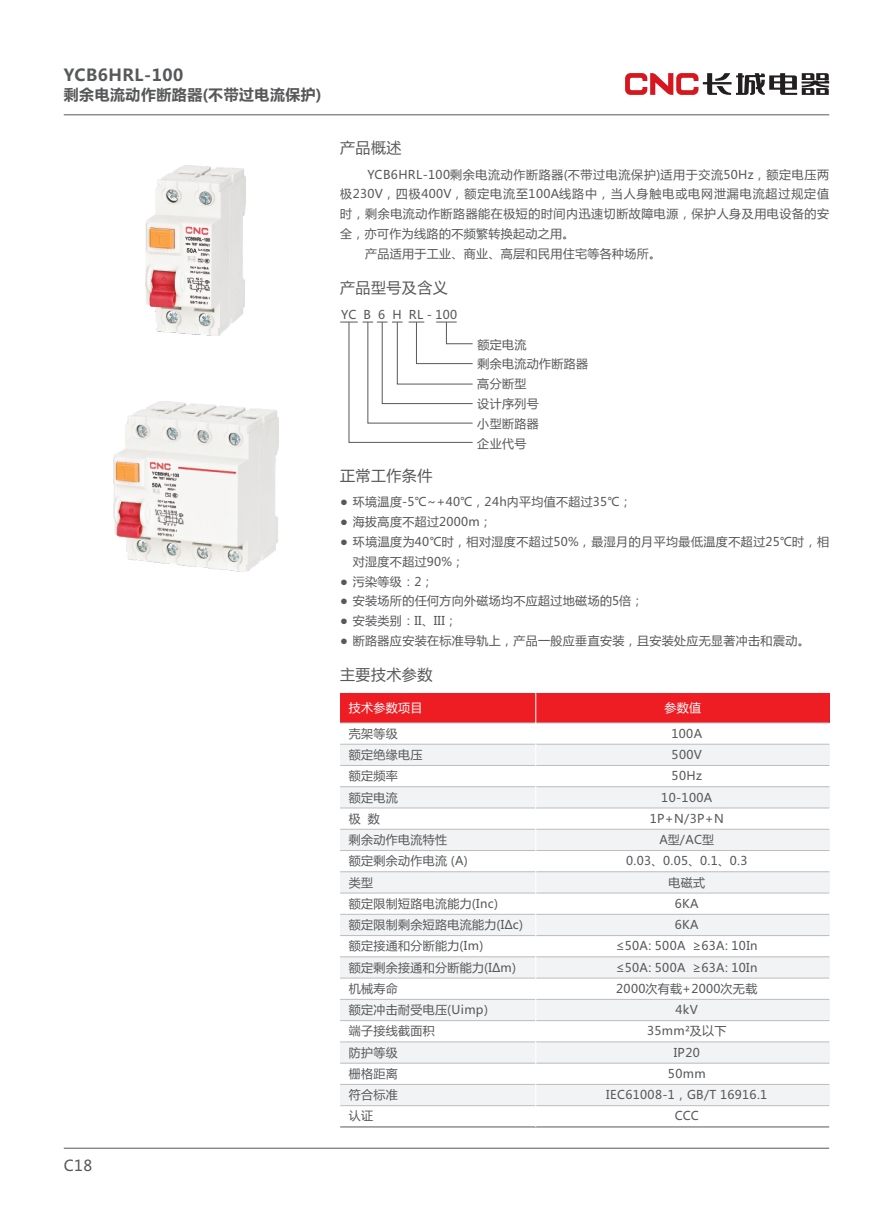
<style>
.page{position:relative;width:893px;height:1212px;background:#fff}
.page>*{position:absolute;margin:0;border:0;box-sizing:border-box;transform-origin:0 0}
.t1{font:700 16.5px "Microsoft Ya Hei";letter-spacing:.03em;color:#57585a}
.t2{font:15px "Microsoft Ya Hei";letter-spacing:.03em;color:#57585a}
.t3{font:700 15px "Microsoft Ya Hei";letter-spacing:.03em;color:#57585a}
.t4{font:12px/21.3px "Microsoft Ya Hei";letter-spacing:.03em;color:#57585a}
.t5{font:12px "Microsoft Ya Hei";letter-spacing:.055em;color:#57585a}
.t6{font:12px "Microsoft Ya Hei";letter-spacing:.075em;color:#57585a}
.t7{font:12px "Microsoft Ya Hei";letter-spacing:.03em;color:#fff}
</style>
<div class="page">
<hr style="left:64px;top:114px;width:765px;height:1px;background:#57585a">
<svg style="left:625px;top:73px;width:204px;height:22px"></svg>
<hr style="left:64px;top:1148px;width:765px;height:1px;background:#57585a">
<svg style="left:340px;top:321px;width:133px;height:122px"></svg>
<div style="left:340px;top:914px;width:489px;height:21px;background:#f2f3f4"></div>
<hr style="left:340px;top:914px;width:489px;height:1px;background:#bcbdc0">
<hr style="left:340px;top:935px;width:489px;height:1px;background:#bcbdc0">
<div style="left:340px;top:957px;width:489px;height:21px;background:#f2f3f4"></div>
<hr style="left:340px;top:956px;width:489px;height:1px;background:#bcbdc0">
<hr style="left:340px;top:978px;width:489px;height:1px;background:#bcbdc0">
<div style="left:340px;top:693px;width:489px;height:30px;background:#ee1d23"></div>
<hr style="left:340px;top:723px;width:489px;height:1px;background:#bcbdc0">
<div style="left:340px;top:744px;width:489px;height:21px;background:#f2f3f4"></div>
<hr style="left:340px;top:744px;width:489px;height:1px;background:#bcbdc0">
<hr style="left:340px;top:765px;width:489px;height:1px;background:#bcbdc0">
<div style="left:340px;top:787px;width:489px;height:21px;background:#f2f3f4"></div>
<hr style="left:340px;top:786px;width:489px;height:1px;background:#bcbdc0">
<hr style="left:340px;top:808px;width:489px;height:1px;background:#bcbdc0">
<div style="left:340px;top:829px;width:489px;height:21px;background:#f2f3f4"></div>
<hr style="left:340px;top:829px;width:489px;height:1px;background:#bcbdc0">
<hr style="left:340px;top:850px;width:489px;height:1px;background:#bcbdc0">
<div style="left:340px;top:872px;width:489px;height:21px;background:#f2f3f4"></div>
<hr style="left:340px;top:871px;width:489px;height:1px;background:#bcbdc0">
<hr style="left:340px;top:893px;width:489px;height:1px;background:#bcbdc0">
<div style="left:340px;top:999px;width:489px;height:21px;background:#f2f3f4"></div>
<hr style="left:340px;top:999px;width:489px;height:1px;background:#bcbdc0">
<hr style="left:340px;top:1020px;width:489px;height:1px;background:#bcbdc0">
<div style="left:340px;top:1042px;width:489px;height:21px;background:#f2f3f4"></div>
<div style="left:340px;top:1084px;width:489px;height:22px;background:#f2f3f4"></div>
<hr style="left:340px;top:1041px;width:489px;height:1px;background:#bcbdc0">
<hr style="left:340px;top:1084px;width:489px;height:1px;background:#bcbdc0">
<hr style="left:340px;top:1105px;width:489px;height:1px;background:#bcbdc0">
<hr style="left:340px;top:1063px;width:489px;height:1px;background:#bcbdc0">
<hr style="left:340px;top:1126px;width:489px;height:1px;background:#57585a">
<hr style="left:535px;top:693px;width:1px;height:434px;background:#fff">
<img style="left:113px;top:401px;width:165px;height:170px">
<img style="left:145px;top:166px;width:101px;height:170px">
<h1 class="t1" style="left:64px;top:67px;width:121px">YCB6HRL-100</h1>
<p class="t3" style="left:64px;top:88px;width:259px">剩余电流动作断路器(不带过电流保护)</p>
<p class="t2" style="left:64px;top:1158px;width:30px">C18</p>
<p class="t2" style="left:340px;top:141px;width:63px">产品概述</p>
<p class="t5" style="left:367px;top:169px;width:463px">YCB6HRL-100剩余电流动作断路器(不带过电流保护)适用于交流50Hz，额定电压两</p>
<p class="t6" style="left:340px;top:189px;width:490px">极230V，四极400V，额定电流至100A线路中，当人身触电或电网泄漏电流超过规定值</p>
<p class="t4" style="left:340px;top:204px;width:490px">时，剩余电流动作断路器能在极短的时间内迅速切断故障电源，保护人身及用电设备的安</p>
<p class="t4" style="left:340px;top:224px;width:236px">全，亦可作为线路的不频繁转换起动之用。</p>
<p class="t4" style="left:365px;top:244px;width:298px">产品适用于工业、商业、高层和民用住宅等各种场所。</p>
<p class="t2" style="left:340px;top:281px;width:109px">产品型号及含义</p>
<p class="t4" style="left:341px;top:305px;width:118px">YC B 6 H RL - 100</p>
<p class="t4" style="left:477px;top:335px;width:112px;line-height:19.8px">额定电流<br>剩余电流动作断路器高分断型<br>设计序列号<br>小型断路器<br>企业代号</p>
<p class="t2" style="left:340px;top:469px;width:94px">正常工作条件</p>
<p class="t4" style="left:340px;top:492px;width:293px">● 环境温度-5℃~+40℃ 24h内平均值不超过35℃；</p>
<p class="t4" style="left:340px;top:512px;width:153px">● 海拔高度不超过2000m；</p>
<p class="t4" style="left:353px;top:533px;width:478px;line-height:19.8px;text-indent:-13px">● 环境温度为40℃时，相对湿度不超过50%，最湿月的月平均最低温度不超过25℃时，相对湿度不超过90%；</p>
<p class="t4" style="left:340px;top:572px;width:95px">● 污染等级：2；</p>
<p class="t4" style="left:340px;top:591px;width:305px">● 安装场所的任何方向外磁场均不应超过地磁场的5倍；</p>
<p class="t4" style="left:340px;top:611px;width:118px">● 安装类别：II、III；</p>
<p class="t4" style="left:340px;top:631px;width:471px">● 断路器应安装在标准导轨上，产品一般应垂直安装，且安装处应无显著冲击和震动。</p>
<p class="t4" style="left:473px;top:492px;width:13px">，</p>
<p class="t2" style="left:340px;top:668px;width:94px">主要技术参数</p>
<p class="t7" style="left:349px;top:702px;width:75px">技术参数项目</p>
<p class="t7" style="left:665px;top:702px;width:38px">参数值</p>
<p class="t4" style="left:349px;top:724px;width:176px">壳架等级<br>额定绝缘电压<br>额定频率<br>额定电流<br>极 数<br>剩余动作电流特性<br>额定剩余动作电流 (A)<br>类型<br>额定限制短路电流能力(Inc)<br>额定限制剩余短路电流能力(IΔc)额定接通和分断能力(Im)<br>额定剩余接通和分断能力(IΔm)机械寿命<br>额定冲击耐受电压(Uimp)<br>端子接线截面积<br>防护等级<br>栅格距离<br>符合标准<br>认证</p>
<p class="t4" style="left:606px;top:724px;width:163px;text-align:center">100A<br>500V<br>50Hz<br>10-100A<br>1P+N/3P+N<br>A型/AC型<br>0.03、0.05、0.1、0.3<br>电磁式<br>6KA<br>6KA<br>≤50A: 500A ≥63A: 10In ≤50A: 500A ≥63A: 10In<br>2000次有载+2000次无载<br>4kV<br>35mm²及以下<br>IP20<br>50mm<br>IEC61008-1，GB/T 16916.1<br>CCC</p>
</div>
